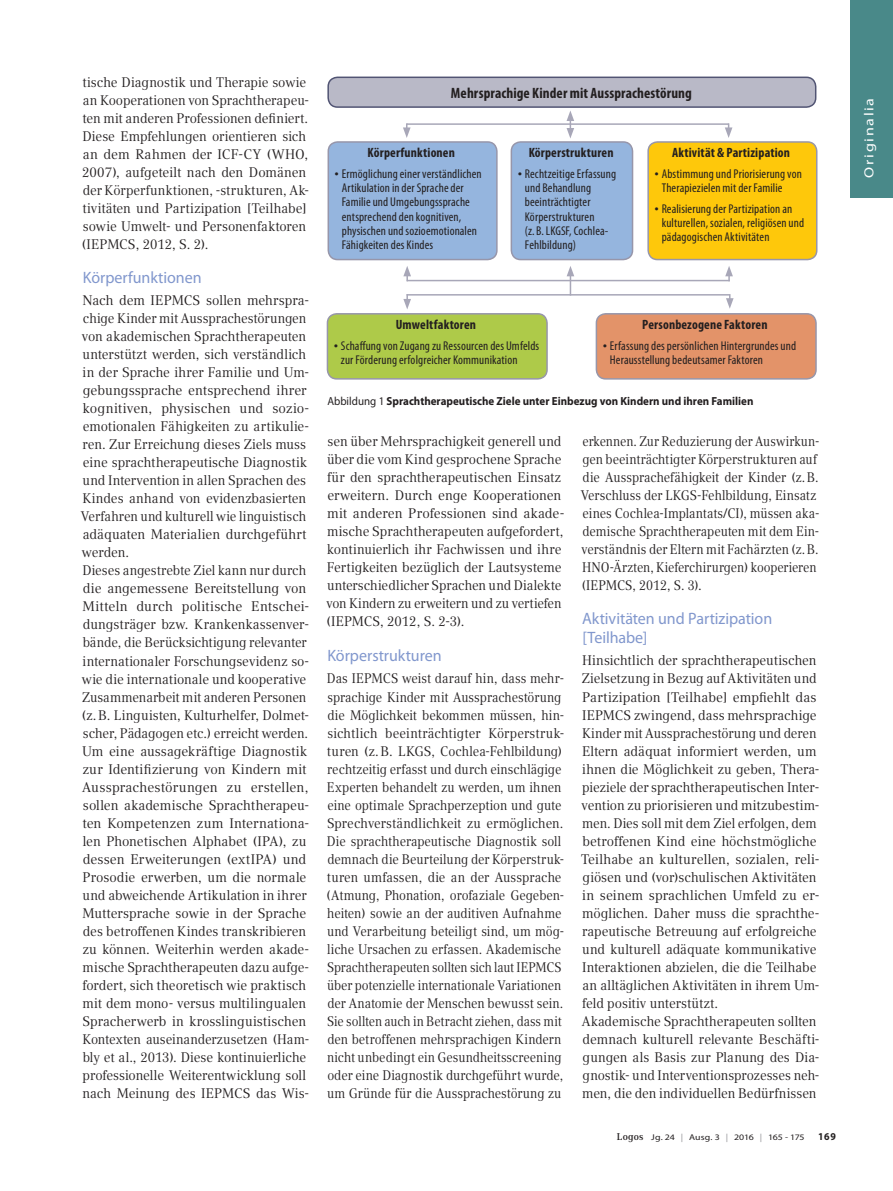
<style>
.page{position:relative;width:893px;height:1191px;background:#fff}
.page>*{position:absolute;margin:0;border:0;box-sizing:border-box;transform-origin:0 0}
.t1{font:16.5px/19.5px "Myriad Pro";letter-spacing:-.005em;color:#8197cd}
.t2{font:700 condensed 15px "Myriad Pro";letter-spacing:.005em;color:#231f20}
.t3{font:13.8px/18px "Compatil Text LT Pro";letter-spacing:-.005em;color:#231f20;scale:.96 1}
.t4{font:13.8px/18px "Compatil Text LT Pro";letter-spacing:-.005em;color:#231f20}
.t5{font:13.8px/18px "Compatil Text LT Pro";letter-spacing:-.005em;color:#231f20;scale:.91 1}
.t6{font:13.8px/18px "Compatil Text LT Pro";letter-spacing:-.005em;color:#231f20;scale:.9 1}
.t7{font:700 condensed 13.5px "Myriad Pro";letter-spacing:.01em;color:#231f20}
.t8{font:13.2px "Myriad Pro";letter-spacing:.105em;color:#fff;scale:1.21 1}
.t9{font:condensed 12.75px/14.2px "Myriad Pro";letter-spacing:.01em;color:#231f20}
.t10{font:700 11.7px "Myriad Pro";color:#231f20;scale:.94 1}
.t11{font:700 10.5px "Myriad Pro";color:#231f20;scale:.94 1}
.t12{font:8.4px "Myriad Pro";letter-spacing:-.005em;color:#231f20;scale:1.18 1}
.s1{font-family:"Compatil Text LT Pro";font-stretch:normal}
.s2{font-weight:400}
.s3{font-family:"Compatil Text LT Pro";font-weight:700;font-size:9.75px}
.s4{color:#939598}
</style>
<div class="page">
<div style="left:850px;top:0;width:43px;height:198px;background:#498989"></div>
<div style="left:328px;top:142px;width:169px;height:117px;background:#95b5de;border-radius:9px"></div>
<div style="left:328px;top:141px;width:170px;height:119px;border:2px solid #9796aa;border-radius:9px"></div>
<div style="left:511px;top:142px;width:121px;height:117px;background:#95b5de;border-radius:9px"></div>
<div style="left:511px;top:141px;width:122px;height:119px;border:2px solid #9796aa;border-radius:9px"></div>
<div style="left:648px;top:142px;width:169px;height:117px;background:#fec80b;border-radius:9px"></div>
<div style="left:647px;top:141px;width:170px;height:119px;border:2px solid #9796aa;border-radius:9px"></div>
<div style="left:327px;top:314px;width:220px;height:65px;background:#aeca49;border-radius:9px"></div>
<div style="left:327px;top:313px;width:221px;height:66px;border:2px solid #9796aa;border-radius:9px"></div>
<div style="left:596px;top:314px;width:220px;height:65px;background:#e39369;border-radius:9px"></div>
<div style="left:596px;top:313px;width:221px;height:66px;border:2px solid #9796aa;border-radius:9px"></div>
<div style="left:328px;top:77px;width:488px;height:30px;background:#b9b9c7;border-radius:9px"></div>
<div style="left:327px;top:77px;width:489px;height:31px;border:2px solid #515473;border-radius:9px"></div>
<svg style="left:567px;top:111px;width:7px;height:27px"></svg>
<hr style="left:407px;top:123px;width:322px;height:2px;background:#a8a7b8">
<svg style="left:403px;top:123px;width:8px;height:15px"></svg>
<svg style="left:725px;top:123px;width:7px;height:15px"></svg>
<hr style="left:407px;top:280px;width:323px;height:1px;background:#a8a7b8">
<svg style="left:403px;top:266px;width:8px;height:15px"></svg>
<svg style="left:725px;top:266px;width:8px;height:14px"></svg>
<svg style="left:567px;top:266px;width:7px;height:28px"></svg>
<hr style="left:407px;top:294px;width:323px;height:1px;background:#a8a7b8">
<svg style="left:403px;top:294px;width:8px;height:15px"></svg>
<svg style="left:726px;top:294px;width:8px;height:15px"></svg>
<p class="t3" style="left:82px;top:73px;width:238px">tische Diagnostik und Therapie sowie an Kooperationen von Sprachtherapeu&shy;ten mit anderen Professionen definiert.<br>Diese Empfehlungen orientieren sich an dem Rahmen der ICF-CY (WHO, 2007), aufgeteilt nach den Domänen der Körperfunktionen, -strukturen, Ak&shy;tivitäten und Partizipation [Teilhabe] sowie Umwelt- und Personenfaktoren (IEPMCS, 2012, S. 2).</p>
<p class="t1" style="left:83px;top:267px;width:120px">Körperfunktionen</p>
<p class="t4" style="left:81px;top:291px;width:230px">Nach dem IEPMCS sollen mehrspra&shy;chige Kinder mit Aussprachestörungen von akademischen Sprachtherapeuten unterstützt werden, sich verständlich in der Sprache ihrer Familie und Um&shy;gebungssprache entsprechend ihrer kognitiven, physischen und sozio&shy;emotionalen Fähigkeiten zu artikulie&shy;ren. Zur Erreichung dieses Ziels muss eine sprachtherapeutische Diagnostik und Intervention in allen Sprachen des Kindes anhand von evidenzbasierten Verfahren und kulturell wie linguistisch adäquaten Materialien durchgeführt werden.<br>Dieses angestrebte Ziel kann nur durch die angemessene Bereitstellung von Mitteln durch politische Entschei&shy;dungsträger bzw. Krankenkassenver&shy;bände, die Berücksichtigung relevanter internationaler Forschungsevidenz so&shy;wie die internationale und kooperative Zusammenarbeit mit anderen Personen (z.B. Linguisten, Kulturhelfer, Dolmet&shy;scher, Pädagogen etc.) erreicht werden.<br>Um eine aussagekräftige Diagnostik zur Identifizierung von Kindern mit Aussprachestörungen zu erstellen, sollen akademische Sprachtherapeu&shy;ten Kompetenzen zum Internationa&shy;len Phonetischen Alphabet (IPA), zu dessen Erweiterungen (extIPA) und Prosodie erwerben, um die normale und abweichende Artikulation in ihrer Muttersprache sowie in der Sprache des betroffenen Kindes transkribieren zu können. Weiterhin werden akade&shy;mische Sprachtherapeuten dazu aufge&shy;fordert, sich theoretisch wie praktisch mit dem mono- versus multilingualen Spracherwerb in krosslinguistischen Kontexten auseinanderzusetzen (Ham&shy;bly et al., 2013). Diese kontinuierliche professionelle Weiterentwicklung soll nach Meinung des IEPMCS das Wis-</p>
<p class="t2" style="left:451px;top:83px;width:242px">Mehrsprachige Kinder mit Aussprachestörung</p>
<p class="t7" style="left:368px;top:144px;width:89px">Körperfunktionen</p>
<p class="t9" style="left:342px;top:166px;width:141px;text-indent:-9px"><span class="s1">•</span>Ermöglichung einer verständlichen<br>Artikulation in der Sprache der<br>Familie und Umgebungssprache entsprechend den kognitiven, physischen und sozioemotionalen<br>Fähigkeiten des Kindes</p>
<p class="t7" style="left:529px;top:144px;width:86px">Körperstrukturen</p>
<p class="t9" style="left:525px;top:166px;width:93px;text-indent:-9px"><span class="s1">•</span> Rechtzeitige Erfassung und Behandlung beeinträchtigter<br>Körperstrukturen (z.B. LKGSF, Cochlea-<br>Fehlbildung)</p>
<p class="t7" style="left:672px;top:144px;width:119px">Aktivität &amp; Partizipation</p>
<p class="t9" style="left:662px;top:166px;width:142px;text-indent:-9px"><span class="s1">•</span> Abstimmung und Priorisierung von<br>Therapiezielen mit der Familie</p>
<p class="t9" style="left:662px;top:201px;width:144px;text-indent:-9px"><span class="s1">•</span> Realisierung der Partizipation an kulturellen, sozialen, religiösen und pädagogischen Aktivitäten</p>
<p class="t7" style="left:396px;top:316px;width:82px">Umweltfaktoren</p>
<p class="t9" style="left:341px;top:338px;width:200px;text-indent:-9px"><span class="s1">•</span> Schaffung von Zugang zu Ressourcen des Umfelds zur Förderung erfolgreicher Kommunikation</p>
<p class="t7" style="left:642px;top:316px;width:127px">Personbezogene Faktoren</p>
<p class="t9" style="left:610px;top:338px;width:188px;text-indent:-9px"><span class="s1">•</span> Erfassung des persönlichen Hintergrundes und<br>Herausstellung bedeutsamer Faktoren</p>
<p class="t10" style="left:327px;top:394px;width:455px"><span class="s2">Abbildung 1</span> Sprachtherapeutische Ziele unter Einbezug von Kindern und ihren Familien</p>
<p class="t3" style="left:326px;top:432px;width:249px">sen über Mehrsprachigkeit generell und über die vom Kind gesprochene Sprache für den sprachtherapeutischen Einsatz erweitern. Durch enge Kooperationen mit anderen Professionen sind akade&shy;mische Sprachtherapeuten aufgefordert, kontinuierlich ihr Fachwissen und ihre Fertigkeiten bezüglich der Lautsysteme unterschiedlicher Sprachen und Dialekte von Kindern zu erweitern und zu vertiefen (IEPMCS, 2012, S. 2-3).</p>
<p class="t1" style="left:327px;top:645px;width:116px">Körperstrukturen</p>
<p class="t5" style="left:327px;top:670px;width:263px">Das IEPMCS weist darauf hin, dass mehr&shy;sprachige Kinder mit Aussprachestörung die Möglichkeit bekommen müssen, hin&shy;sichtlich beeinträchtigter Körperstruk&shy;turen (z.B. LKGS, Cochlea-Fehlbildung) rechtzeitig erfasst und durch einschlägige Experten behandelt zu werden, um ihnen eine optimale Sprachperzeption und gute Sprechverständlichkeit zu ermöglichen.<br>Die sprachtherapeutische Diagnostik soll demnach die Beurteilung der Körperstruk&shy;turen umfassen, die an der Aussprache (Atmung, Phonation, orofaziale Gegeben&shy;heiten) sowie an der auditiven Aufnahme und Verarbeitung beteiligt sind, um mög&shy;liche Ursachen zu erfassen. Akademische Sprachtherapeuten sollten sich laut IEPMCS über potenzielle internationale Variationen der Anatomie der Menschen bewusst sein.<br>Sie sollten auch in Betracht ziehen, dass mit den betroffenen mehrsprachigen Kindern nicht unbedingt ein Gesundheitsscreening oder eine Diagnostik durchgeführt wurde, um Gründe für die Aussprachestörung zu</p>
<p class="t6" style="left:581px;top:432px;width:267px">erkennen. Zur Reduzierung der Auswirkun&shy;gen beeinträchtigter Körperstrukturen auf die Aussprachefähigkeit der Kinder (z.B.<br>Verschluss der LKGS-Fehlbildung, Einsatz eines Cochlea-Implantats/CI), müssen aka&shy;demische Sprachtherapeuten mit dem Ein&shy;verständnis der Eltern mit Fachärzten (z.B.<br>HNO-Ärzten, Kieferchirurgen) kooperieren (IEPMCS, 2012, S. 3).</p>
<p class="t1" style="left:582px;top:608px;width:192px">Aktivitäten und Partizipation [Teilhabe]</p>
<p class="t3" style="left:581px;top:652px;width:250px">Hinsichtlich der sprachtherapeutischen Zielsetzung in Bezug auf Aktivitäten und Partizipation [Teilhabe] empfiehlt das IEPMCS zwingend, dass mehrsprachige Kinder mit Aussprachestörung und deren Eltern adäquat informiert werden, um ihnen die Möglichkeit zu geben, Thera&shy;pieziele der sprachtherapeutischen Inter&shy;vention zu priorisieren und mitzubestim&shy;men. Dies soll mit dem Ziel erfolgen, dem betroffenen Kind eine höchstmögliche Teilhabe an kulturellen, sozialen, reli&shy;giösen und (vor)schulischen Aktivitäten in seinem sprachlichen Umfeld zu er&shy;möglichen. Daher muss die sprachthe&shy;rapeutische Betreuung auf erfolgreiche und kulturell adäquate kommunikative Interaktionen abzielen, die die Teilhabe an alltäglichen Aktivitäten in ihrem Um&shy;feld positiv unterstützt.<br>Akademische Sprachtherapeuten sollten demnach kulturell relevante Beschäfti&shy;gungen als Basis zur Planung des Dia&shy;gnostik- und Interventionsprozesses neh&shy;men, die den individuellen Bedürfnissen</p>
<p class="t12" style="left:617px;top:1132px;width:161px"><span class="s3">Logos</span> Jg. 24 <span class="s4">|</span> Ausg. 3 <span class="s4">|</span> 2016 <span class="s4">|</span> 165 - 175</p>
<p class="t11" style="left:818px;top:1129px;width:20px">169</p>
<p class="t8" style="left:861px;top:178px;width:67px;rotate:-90deg">Originalia</p>
</div>
